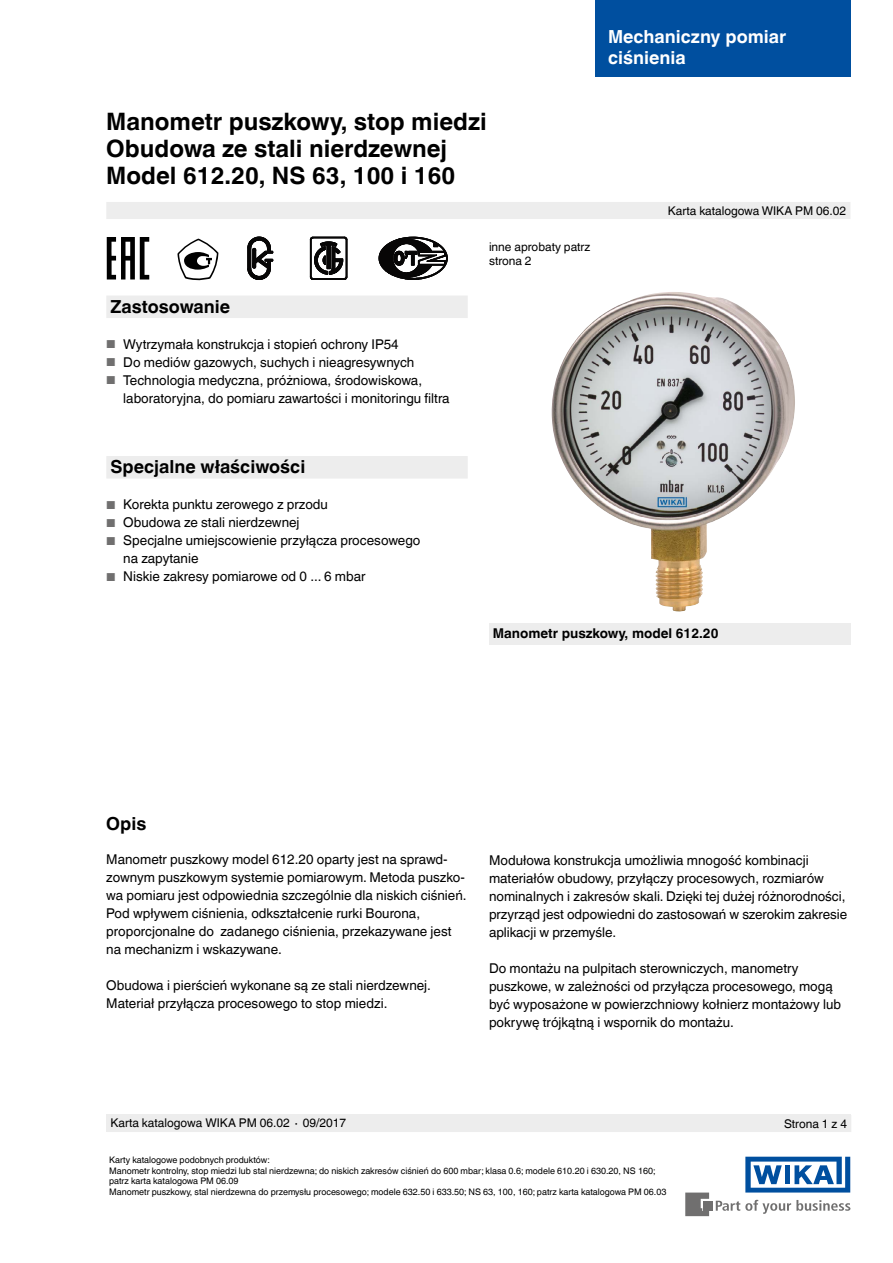
<style>
.page{position:relative;width:893px;height:1263px;background:#fff}
.page>*{position:absolute;margin:0;border:0;box-sizing:border-box;transform-origin:0 0}
.t1{font:700 24px/27px "Helvetica World";color:#000}
.t2{font:700 18px "Helvetica World";color:#000}
.t3{font:700 18px/21px "Helvetica World";color:#fff}
.t4{font:13.5px/18px "Helvetica World";color:#000}
.t5{font:700 13.5px "Helvetica World";color:#000}
.t6{font:12px/13.5px "Helvetica World";color:#000}
.t7{font:9px/10.5px "Helvetica World";color:#000}
.s1{font-size:11.55px;color:#706f6f}
</style>
<div class="page">
<svg style="left:716px;top:1200px;width:134px;height:14px"></svg>
<div style="left:703px;top:1201px;width:9px;height:9px;background:#706f6f"></div>
<svg style="left:685px;top:1192px;width:24px;height:24px"></svg>
<svg style="left:745px;top:1157px;width:105px;height:35px"></svg>
<div style="left:595px;top:0;width:255px;height:77px;background:#004f9f"></div>
<div style="left:106px;top:202px;width:744px;height:17px;background:#ededed"></div>
<div style="left:106px;top:1114px;width:744px;height:18px;background:#ededed"></div>
<img style="left:551px;top:292px;width:244px;height:320px">
<div style="left:488px;top:623px;width:362px;height:21px;background:#ededed"></div>
<div style="left:106px;top:295px;width:362px;height:23px;background:#ededed"></div>
<div style="left:106px;top:456px;width:362px;height:22px;background:#ededed"></div>
<svg style="left:177px;top:239px;width:41px;height:42px"></svg>
<svg style="left:248px;top:237px;width:25px;height:42px"></svg>
<svg style="left:310px;top:237px;width:37px;height:42px"></svg>
<svg style="left:107px;top:237px;width:42px;height:42px"></svg>
<svg style="left:379px;top:237px;width:68px;height:42px"></svg>
<h2 class="t3" style="left:608px;top:26px;width:180px">Mechaniczny pomiar ciśnienia</h2>
<h1 class="t1" style="left:106px;top:108px;width:382px">Manometr puszkowy, stop miedzi<br>Obudowa ze stali nierdzewnej<br>Model 612.20, NS 63, 100 i 160</h1>
<h2 class="t2" style="left:111px;top:296px;width:121px">Zastosowanie</h2>
<p class="t4" style="left:106px;top:335px;width:294px"><span class="s1">■</span> Wytrzymała konstrukcja i stopień ochrony IP54</p>
<p class="t4" style="left:106px;top:353px;width:310px"><span class="s1">■</span> Do mediów gazowych, suchych i nieagresywnych</p>
<p class="t4" style="left:123px;top:371px;width:328px;text-indent:-17px"><span class="s1">■</span> Technologia medyczna, próżniowa, środowiskowa, laboratoryjna, do pomiaru zawartości i monitoringu filtra</p>
<p class="t6" style="left:489px;top:240px;width:103px">inne aprobaty patrz strona 2</p>
<p class="t6" style="left:668px;top:204px;width:180px">Karta katalogowa WIKA PM 06.02</p>
<h2 class="t2" style="left:111px;top:456px;width:196px">Specjalne właściwości</h2>
<p class="t4" style="left:106px;top:496px;width:223px"><span class="s1">■</span> Korekta punktu zerowego z przodu</p>
<p class="t4" style="left:106px;top:514px;width:195px"><span class="s1">■</span> Obudowa ze stali nierdzewnej</p>
<p class="t4" style="left:123px;top:532px;width:299px;text-indent:-17px"><span class="s1">■</span> Specjalne umiejscowienie przyłącza procesowego na zapytanie</p>
<p class="t4" style="left:106px;top:568px;width:261px"><span class="s1">■</span> Niskie zakresy pomiarowe od 0 ... 6 mbar</p>
<p class="t5" style="left:493px;top:626px;width:227px">Manometr puszkowy, model 612.20</p>
<h2 class="t2" style="left:106px;top:813px;width:42px">Opis</h2>
<p class="t4" style="left:106px;top:851px;width:362px">Manometr puszkowy model 612.20 oparty jest na sprawd&shy;zownym puszkowym systemie pomiarowym. Metoda puszko&shy;wa pomiaru jest odpowiednia szczególnie dla niskich ciśnień.<br>Pod wpływem ciśnienia, odkształcenie rurki Bourona, proporcjonalne do zadanego ciśnienia, przekazywane jest na mechanizm i wskazywane.</p>
<p class="t4" style="left:106px;top:977px;width:326px">Obudowa i pierścień wykonane są ze stali nierdzewnej.<br>Materiał przyłącza procesowego to stop miedzi.</p>
<p class="t4" style="left:489px;top:851px;width:360px">Modułowa konstrukcja umożliwia mnogość kombinacji materiałów obudowy, przyłączy procesowych, rozmiarów nominalnych i zakresów skali. Dzięki tej dużej różnorodności, przyrząd jest odpowiedni do zastosowań w szerokim zakresie aplikacji w przemyśle.</p>
<p class="t4" style="left:489px;top:959px;width:354px">Do montażu na pulpitach sterowniczych, manometry puszkowe, w zależności od przyłącza procesowego, mogą być wyposażone w powierzchniowy kołnierz montażowy lub pokrywę trójkątną i wspornik do montażu.</p>
<p class="t6" style="left:111px;top:1116px;width:237px">Karta katalogowa WIKA PM 06.02 ∙ 09/2017</p>
<p class="t6" style="left:784px;top:1117px;width:65px">Strona 1 z 4</p>
<p class="t7" style="left:109px;top:1155px;width:559px">Karty katalogowe podobnych produktów:<br>Manometr kontrolny, stop miedzi lub stal nierdzewna; do niskich zakresów ciśnień do 600 mbar; klasa 0.6; modele 610.20 i 630.20, NS 160; patrz karta katalogowa PM 06.09<br>Manometr puszkowy, stal nierdzewna do przemysłu procesowego; modele 632.50 i 633.50; NS 63, 100, 160; patrz karta katalogowa PM 06.03</p>
</div>
